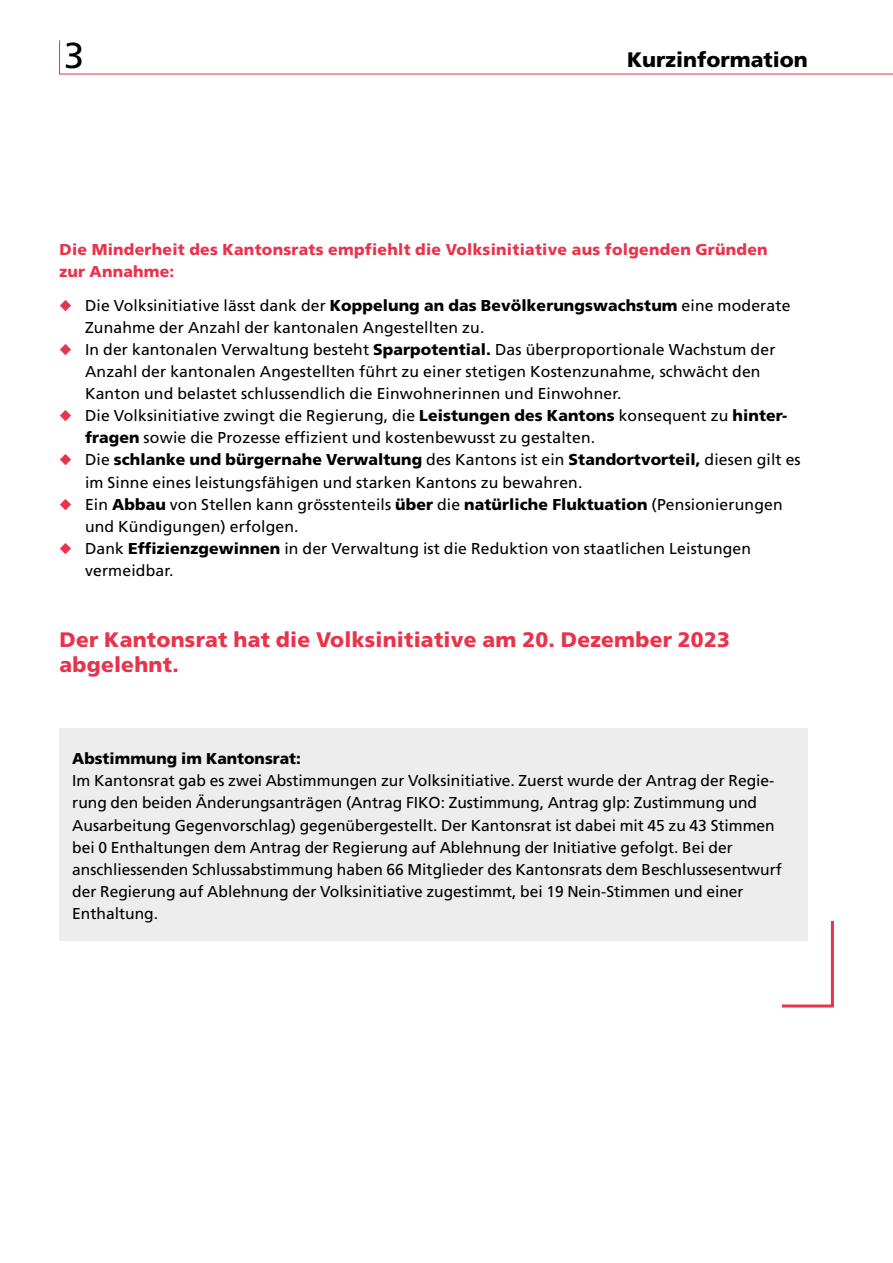
<style>
.page{position:relative;width:893px;height:1263px;background:#fff}
.page>*{position:absolute;margin:0;border:0;box-sizing:border-box;transform-origin:0 0}
.t1{font:36px "Frutiger LT Com";color:#000}
.t2{font:900 21px/25.5px "Frutiger LT Pro";letter-spacing:.01em;color:#e7344c}
.t3{font:900 21px "Frutiger LT Com";color:#000}
.t4{font:15.75px/22.2px "Frutiger LT Pro";letter-spacing:.01em;color:#000}
.t5{font:900 15.75px/22.2px "Frutiger LT Pro";letter-spacing:.015em;color:#e7344c}
.t6{font:900 15.75px "Frutiger LT Pro";color:#000}
.s1{color:#e7344c}
.s2{font-weight:900}
</style>
<div class="page">
<hr style="left:60px;top:74px;width:833px;height:1px;background:#e7344c">
<hr style="left:59px;top:40px;width:1px;height:34px;background:#e7344c">
<hr style="left:782px;top:1004px;width:52px;height:3px;background:#e7344c">
<hr style="left:831px;top:921px;width:3px;height:85px;background:#e7344c">
<div style="left:60px;top:728px;width:748px;height:213px;background:#ededed"></div>
<h1 class="t1" style="left:64px;top:34px;width:22px">3</h1>
<h2 class="t3" style="left:627px;top:47px;width:182px">Kurzinformation</h2>
<p class="t5" style="left:60px;top:239px;width:710px">Die Minderheit des Kantonsrats empfiehlt die Volksinitiative aus folgenden Gründen zur Annahme:</p>
<p class="t4" style="left:85px;top:294px;width:707px;text-indent:-26px"><span class="s1">◆</span> Die Volksinitiative lässt dank der <span class="s2">Koppelung an das Bevölkerungswachstum</span> eine moderate<br>Zunahme der Anzahl der kantonalen Angestellten zu.</p>
<p class="t4" style="left:85px;top:338px;width:692px;text-indent:-26px"><span class="s1">◆</span> In der kantonalen Verwaltung besteht <span class="s2">Sparpotential.</span> Das überproportionale Wachstum der<br>Anzahl der kantonalen Angestellten führt zu einer stetigen Kostenzunahme, schwächt den<br>Kanton und belastet schlussendlich die Einwohnerinnen und Einwohner.</p>
<p class="t4" style="left:85px;top:405px;width:704px;text-indent:-26px"><span class="s1">◆</span> Die Volksinitiative zwingt die Regierung, die <span class="s2">Leistungen des Kantons</span> konsequent zu <span class="s2">hinter&shy;fragen</span> sowie die Prozesse effizient und kostenbewusst zu gestalten.</p>
<p class="t4" style="left:85px;top:449px;width:717px;text-indent:-26px"><span class="s1">◆</span> Die <span class="s2">schlanke und bürgernahe Verwaltung</span> des Kantons ist ein <span class="s2">Standortvorteil,</span> diesen gilt es im Sinne eines leistungsfähigen und starken Kantons zu bewahren.</p>
<p class="t4" style="left:85px;top:493px;width:699px;text-indent:-26px"><span class="s1">◆</span> Ein <span class="s2">Abbau</span> von Stellen kann grösstenteils <span class="s2">über</span> die <span class="s2">natürliche Fluktuation</span> (Pensionierungen und Kündigungen) erfolgen.</p>
<p class="t4" style="left:85px;top:537px;width:668px;text-indent:-26px"><span class="s1">◆</span> Dank <span class="s2">Effizienzgewinnen</span> in der Verwaltung ist die Reduktion von staatlichen Leistungen vermeidbar.</p>
<h2 class="t2" style="left:60px;top:626px;width:672px">Der Kantonsrat hat die Volksinitiative am 20. Dezember 2023 abgelehnt.</h2>
<p class="t6" style="left:72px;top:749px;width:230px">Abstimmung im Kantonsrat:</p>
<p class="t4" style="left:72px;top:770px;width:711px">Im Kantonsrat gab es zwei Abstimmungen zur Volksinitiative. Zuerst wurde der Antrag der Regie&shy;rung den beiden Änderungsanträgen (Antrag FIKO: Zustimmung, Antrag glp: Zustimmung und Ausarbeitung Gegenvorschlag) gegenübergestellt. Der Kantonsrat ist dabei mit 45 zu 43 Stimmen bei 0 Enthaltungen dem Antrag der Regierung auf Ablehnung der Initiative gefolgt. Bei der anschliessenden Schlussabstimmung haben 66 Mitglieder des Kantonsrats dem Beschlussesentwurf der Regierung auf Ablehnung der Volksinitiative zugestimmt, bei 19 Nein-Stimmen und einer Enthaltung.</p>
</div>
